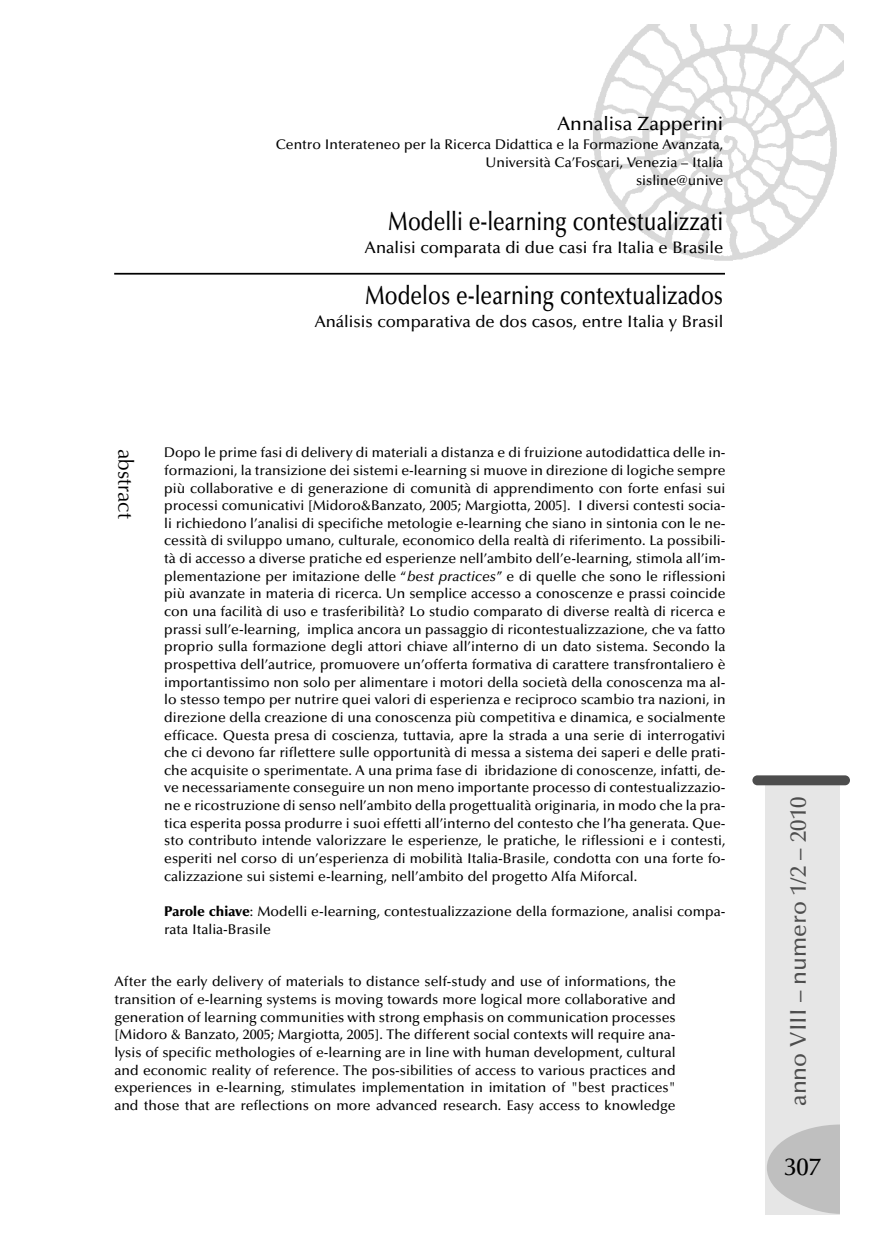
<style>
.page{position:relative;width:869px;height:1241px;background:#fff}
.page>*{position:absolute;margin:0;border:0;box-sizing:border-box;transform-origin:0 0}
.t1{font:500 26.25px "Optima";color:#000;scale:.8 1}
.t2{font:500 24.5px "Optima";color:#000}
.t3{font:500 22.75px "Optima";color:#4d4d4d}
.t4{font:21px "Optima";color:#000}
.t5{font:500 19.25px "Optima";color:#000}
.t6{font:500 16.62px "Optima";color:#000}
.t7{font:500 14px/17.7px "Optima";color:#000;text-align:justify}
.s1{font-style:italic}
.s2{font-weight:900}
</style>
<div class="page">
<img style="left:571px;top:25px;width:271px;height:248px">
<hr style="left:114px;top:273px;width:610px;height:1px;background:#000">
<div style="left:765px;top:781px;width:74px;height:433px;background:#e6e6e6"></div>
<div style="left:752px;top:775px;width:97px;height:10px;background:#4d4d4d;border-radius:5px"></div>
<svg style="left:767px;top:1124px;width:73px;height:89px"></svg>
<p class="t5" style="left:557px;top:116px;width:167px">Annalisa Zapperini</p>
<p class="t7" style="left:275px;top:137px;width:449px;text-align:right">Centro Interateneo per la Ricerca Didattica e la Formazione Avanzata,<br>Università Ca’Foscari, Venezia – Italia<br>sisline@unive</p>
<p class="t1" style="left:388px;top:211px;width:420px">Modelli e-learning contestualizzati</p>
<p class="t6" style="left:365px;top:241px;width:360px">Analisi comparata di due casi fra Italia e Brasile</p>
<p class="t1" style="left:365px;top:285px;width:449px">Modelos e-learning contextualizados</p>
<p class="t6" style="left:314px;top:315px;width:410px">Análisis comparativa de dos casos, entre Italia y Brasil</p>
<p class="t4" style="left:138px;top:449px;width:71px;rotate:90deg">abstract</p>
<p class="t7" style="left:164px;top:445px;width:562px">Dopo le prime fasi di delivery di materiali a distanza e di fruizione autodidattica delle in&shy;formazioni, la transizione dei sistemi e-learning si muove in direzione di logiche sempre più collaborative e di generazione di comunità di apprendimento con forte enfasi sui processi comunicativi [Midoro&amp;Banzato, 2005; Margiotta, 2005]. I diversi contesti socia&shy;li richiedono l’analisi di specifiche metologie e-learning che siano in sintonia con le ne&shy;cessità di sviluppo umano, culturale, economico della realtà di riferimento. La possibili&shy;tà di accesso a diverse pratiche ed esperienze nell’ambito dell’e-learning, stimola all’im&shy;plementazione per imitazione delle “<span class="s1">best practices</span>” e di quelle che sono le riflessioni più avanzate in materia di ricerca. Un semplice accesso a conoscenze e prassi coincide con una facilità di uso e trasferibilità? Lo studio comparato di diverse realtà di ricerca e prassi sull’e-learning, implica ancora un passaggio di ricontestualizzazione, che va fatto proprio sulla formazione degli attori chiave all’interno di un dato sistema. Secondo la prospettiva dell’autrice, promuovere un’offerta formativa di carattere transfrontaliero è importantissimo non solo per alimentare i motori della società della conoscenza ma al&shy;lo stesso tempo per nutrire quei valori di esperienza e reciproco scambio tra nazioni, in direzione della creazione di una conoscenza più competitiva e dinamica, e socialmente efficace. Questa presa di coscienza, tuttavia, apre la strada a una serie di interrogativi che ci devono far riflettere sulle opportunità di messa a sistema dei saperi e delle prati&shy;che acquisite o sperimentate. A una prima fase di ibridazione di conoscenze, infatti, de&shy;ve necessariamente conseguire un non meno importante processo di contestualizzazio&shy;ne e ricostruzione di senso nell’ambito della progettualità originaria, in modo che la pra&shy;tica esperita possa produrre i suoi effetti all’interno del contesto che l’ha generata. Que&shy;sto contributo intende valorizzare le esperienze, le pratiche, le riflessioni e i contesti, esperiti nel corso di un’esperienza di mobilità Italia-Brasile, condotta con una forte fo&shy;calizzazione sui sistemi e-learning, nell’ambito del progetto Alfa Miforcal.</p>
<p class="t7" style="left:164px;top:903px;width:562px"><span class="s2">Parole chiave</span>: Modelli e-learning, contestualizzazione della formazione, analisi compa&shy;rata Italia-Brasile</p>
<p class="t7" style="left:114px;top:974px;width:562px">After the early delivery of materials to distance self-study and use of informations, the transition of e-learning systems is moving towards more logical more collaborative and generation of learning communities with strong emphasis on communication processes [Midoro &amp; Banzato, 2005; Margiotta, 2005]. The different social contexts will require ana&shy;lysis of specific methologies of e-learning are in line with human development, cultural and economic reality of reference. The pos-sibilities of access to various practices and experiences in e-learning, stimulates implementation in imitation of "best practices" and those that are reflections on more advanced research. Easy access to knowledge</p>
<p class="t3" style="left:788px;top:1105px;width:311px;rotate:-90deg">anno VIII – numero 1/2 – 2010</p>
<p class="t2" style="left:784px;top:1157px;width:38px">307</p>
</div>
